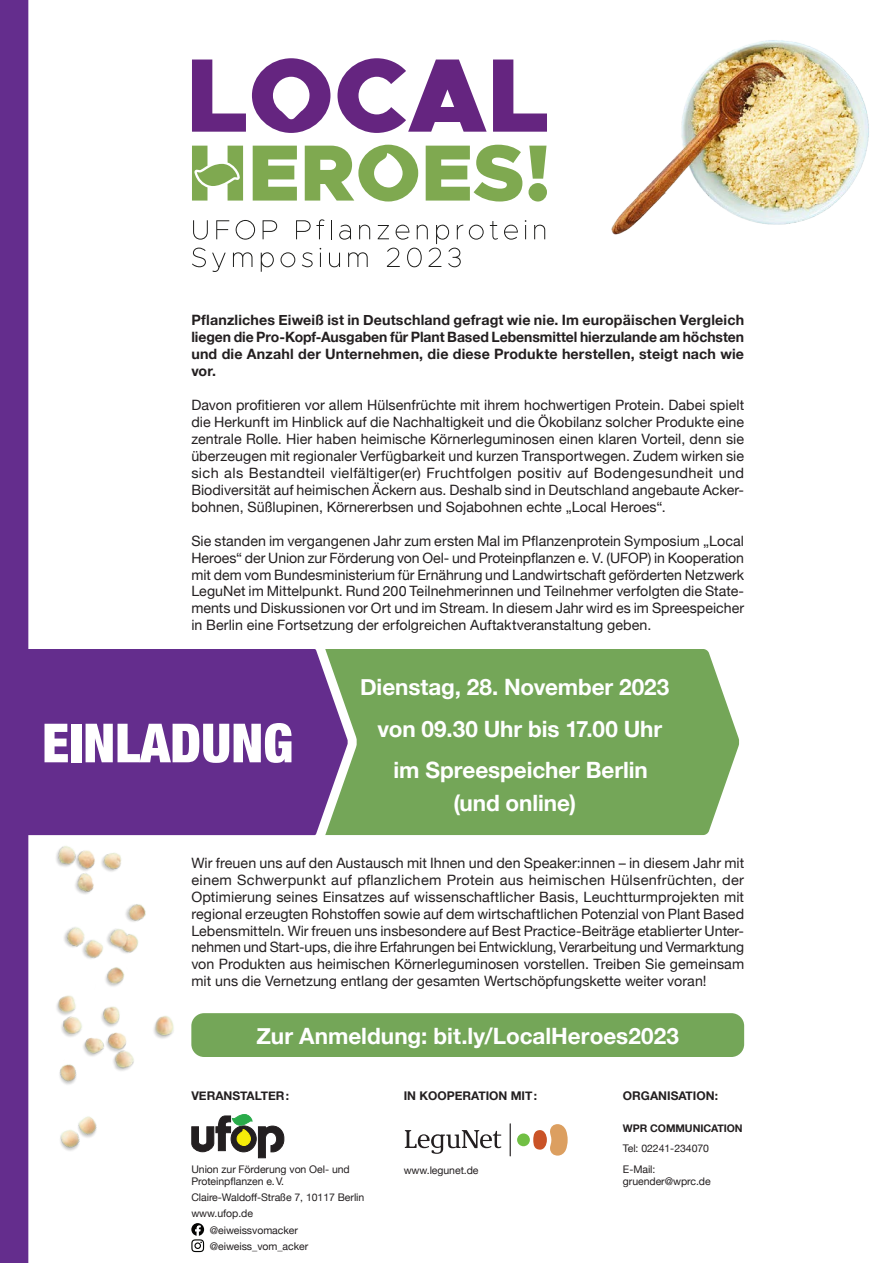
<style>
.page{position:relative;width:893px;height:1263px;background:#fff}
.page>*{position:absolute;margin:0;border:0;box-sizing:border-box;transform-origin:0 0}
.t1{font:900 condensed 54px "Helvetica Neue";color:#fff}
.t2{font:700 22.5px/41.5px "Helvetica Neue";letter-spacing:-.005em;color:#fff;text-align:center}
.t3{font:14.25px/17px "Helvetica Neue";letter-spacing:.005em;color:#231f20;text-align:justify}
.t4{font:700 14.25px/17px "Helvetica Neue";letter-spacing:.01em;color:#231f20;text-align:justify}
.t5{font:700 12px "Helvetica Neue";color:#231f20}
.t6{font:10.5px/20.5px "Helvetica Neue";letter-spacing:-.005em;color:#231f20}
.t7{font:700 10.5px "Helvetica Neue";letter-spacing:-.005em;color:#231f20}
</style>
<div class="page">
<img style="left:611px;top:40px;width:258px;height:195px">
<img style="left:56px;top:967px;width:78px;height:104px">
<img style="left:153px;top:1016px;width:21px;height:23px">
<img style="left:56px;top:849px;width:66px;height:45px">
<img style="left:64px;top:904px;width:82px;height:55px">
<img style="left:56px;top:1059px;width:48px;height:92px">
<div style="left:364px;top:649px;width:375px;height:186px;background:#74a658"></div>
<svg style="left:28px;top:635px;width:336px;height:214px;background:#7c549b"></svg>
<div style="left:1px;top:0;width:27px;height:1263px;background:#642d8d"></div>
<div style="left:0;top:0;width:28px;height:1263px;border:2px solid #642d8d"></div>
<svg style="left:193px;top:220px;width:15px;height:20px"></svg>
<svg style="left:216px;top:220px;width:13px;height:19px"></svg>
<svg style="left:236px;top:220px;width:19px;height:20px"></svg>
<svg style="left:263px;top:220px;width:14px;height:19px"></svg>
<svg style="left:296px;top:219px;width:29px;height:20px"></svg>
<svg style="left:331px;top:220px;width:1px;height:19px"></svg>
<svg style="left:339px;top:225px;width:12px;height:15px"></svg>
<svg style="left:359px;top:225px;width:11px;height:14px"></svg>
<svg style="left:469px;top:225px;width:15px;height:15px"></svg>
<svg style="left:490px;top:221px;width:8px;height:19px"></svg>
<svg style="left:504px;top:225px;width:14px;height:15px"></svg>
<svg style="left:525px;top:220px;width:1px;height:19px"></svg>
<svg style="left:534px;top:225px;width:11px;height:14px"></svg>
<svg style="left:192px;top:248px;width:14px;height:19px"></svg>
<svg style="left:212px;top:253px;width:14px;height:19px"></svg>
<svg style="left:233px;top:252px;width:19px;height:15px"></svg>
<svg style="left:261px;top:252px;width:13px;height:20px"></svg>
<svg style="left:281px;top:252px;width:14px;height:15px"></svg>
<svg style="left:302px;top:252px;width:11px;height:15px"></svg>
<svg style="left:320px;top:248px;width:1px;height:19px"></svg>
<svg style="left:329px;top:253px;width:11px;height:14px"></svg>
<svg style="left:348px;top:252px;width:20px;height:15px"></svg>
<svg style="left:378px;top:225px;width:85px;height:42px"></svg>
<svg style="left:253px;top:146px;width:44px;height:55px;background:#96b870"></svg>
<svg style="left:305px;top:145px;width:113px;height:57px"></svg>
<svg style="left:426px;top:145px;width:96px;height:57px"></svg>
<svg style="left:529px;top:146px;width:17px;height:33px"></svg>
<div style="left:528px;top:183px;width:19px;height:19px;background:#7fa950;border-radius:50%"></div>
<svg style="left:192px;top:146px;width:51px;height:55px"></svg>
<svg style="left:192px;top:60px;width:54px;height:72px"></svg>
<svg style="left:252px;top:58px;width:78px;height:75px"></svg>
<svg style="left:337px;top:58px;width:150px;height:75px"></svg>
<svg style="left:493px;top:60px;width:54px;height:72px"></svg>
<div style="left:517px;top:1133px;width:13px;height:13px;background:#71bf44;border-radius:50%"></div>
<div style="left:533px;top:1130px;width:14px;height:20px;background:#ca5327;border-radius:50%"></div>
<svg style="left:550px;top:1124px;width:18px;height:31px"></svg>
<svg style="left:405px;top:1130px;width:96px;height:24px"></svg>
<hr style="left:510px;top:1123px;width:1px;height:33px;background:#231f20">
<div style="left:231px;top:1126px;width:25px;height:26px;background:#231f20;border-radius:50%"></div>
<div style="left:231px;top:1126px;width:25px;height:26px;border:1px solid #231f20;border-radius:50%"></div>
<svg style="left:258px;top:1126px;width:26px;height:32px"></svg>
<svg style="left:192px;top:1114px;width:60px;height:38px"></svg>
<svg style="left:191px;top:1223px;width:13px;height:29px"></svg>
<div style="left:191px;top:1013px;width:553px;height:44px;background:#74a658;border-radius:13px"></div>
<p class="t4" style="left:191px;top:312px;width:554px">Pflanzliches Eiweiß ist in Deutschland gefragt wie nie. Im europäischen Vergleich liegen die Pro-Kopf-Ausgaben für Plant Based Lebensmittel hierzulande am höchsten und die Anzahl der Unternehmen, die diese Produkte herstellen, steigt nach wie vor.</p>
<p class="t3" style="left:191px;top:397px;width:554px">Davon profitieren vor allem Hülsenfrüchte mit ihrem hochwertigen Protein. Dabei spielt die Herkunft im Hinblick auf die Nachhaltigkeit und die Ökobilanz solcher Produkte eine zentrale Rolle. Hier haben heimische Körnerleguminosen einen klaren Vorteil, denn sie überzeugen mit regionaler Verfügbarkeit und kurzen Transportwegen. Zudem wirken sie sich als Bestandteil vielfältiger(er) Fruchtfolgen positiv auf Bodengesundheit und Biodiversität auf heimischen Äckern aus. Deshalb sind in Deutschland angebaute Acker&shy;bohnen, Süßlupinen, Körnererbsen und Sojabohnen echte „Local Heroes“.</p>
<p class="t3" style="left:191px;top:533px;width:554px">Sie standen im vergangenen Jahr zum ersten Mal im Pflanzenprotein Symposium „Local Heroes“ der Union zur Förderung von Oel- und Proteinpflanzen e. V. (UFOP) in Kooperation mit dem vom Bundesministerium für Ernährung und Landwirtschaft geförderten Netzwerk LeguNet im Mittelpunkt. Rund 200 Teilnehmerinnen und Teilnehmer verfolgten die State&shy;ments und Diskussionen vor Ort und im Stream. In diesem Jahr wird es im Spreespeicher in Berlin eine Fortsetzung der erfolgreichen Auftaktveranstaltung geben.</p>
<h1 class="t1" style="left:42px;top:699px;width:253px">EINLADUNG</h1>
<h2 class="t2" style="left:360px;top:667px;width:311px">Dienstag, 28. November 2023 von 09.30 Uhr bis 17.00 Uhr im Spreespeicher Berlin</h2>
<h2 class="t2" style="left:453px;top:783px;width:124px">(und online)</h2>
<p class="t3" style="left:191px;top:855px;width:554px">Wir freuen uns auf den Austausch mit Ihnen und den Speaker:innen – in diesem Jahr mit einem Schwerpunkt auf pflanzlichem Protein aus heimischen Hülsenfrüchten, der Optimierung seines Einsatzes auf wissenschaftlicher Basis, Leuchtturmprojekten mit regional erzeugten Rohstoffen sowie auf dem wirtschaftlichen Potenzial von Plant Based Lebensmitteln. Wir freuen uns insbesondere auf Best Practice-Beiträge etablierter Unter&shy;nehmen und Start-ups, die ihre Erfahrungen bei Entwicklung, Verarbeitung und Vermarktung von Produkten aus heimischen Körnerleguminosen vorstellen. Treiben Sie gemeinsam mit uns die Vernetzung entlang der gesamten Wertschöpfungskette weiter voran!</p>
<h2 class="t2" style="left:256px;top:1015px;width:424px">Zur Anmeldung: bit.ly/LocalHeroes2023</h2>
<p class="t5" style="left:191px;top:1086px;width:99px">VERANSTALTER:</p>
<p class="t6" style="left:191px;top:1164px;width:160px;line-height:12px">Union zur Förderung von Oel- und<br>Proteinpflanzen e.V.</p>
<p class="t6" style="left:191px;top:1188px;width:175px">Claire-Waldoff-Straße 7, 10117 Berlin</p>
<p class="t6" style="left:191px;top:1204px;width:63px">www.ufop.de</p>
<p class="t6" style="left:210px;top:1220px;width:90px">@eiweissvomacker</p>
<p class="t6" style="left:210px;top:1236px;width:100px">@eiweiss_vom_acker</p>
<p class="t5" style="left:404px;top:1086px;width:135px">IN KOOPERATION MIT:</p>
<p class="t6" style="left:404px;top:1161px;width:76px">www.legunet.de</p>
<p class="t5" style="left:623px;top:1086px;width:97px">ORGANISATION:</p>
<p class="t7" style="left:623px;top:1120px;width:121px">WPR COMMUNICATION</p>
<p class="t6" style="left:623px;top:1139px;width:88px">Tel: 02241-234070<br>E-Mail:</p>
<p class="t6" style="left:623px;top:1171px;width:89px">gruender@wprc.de</p>
</div>
